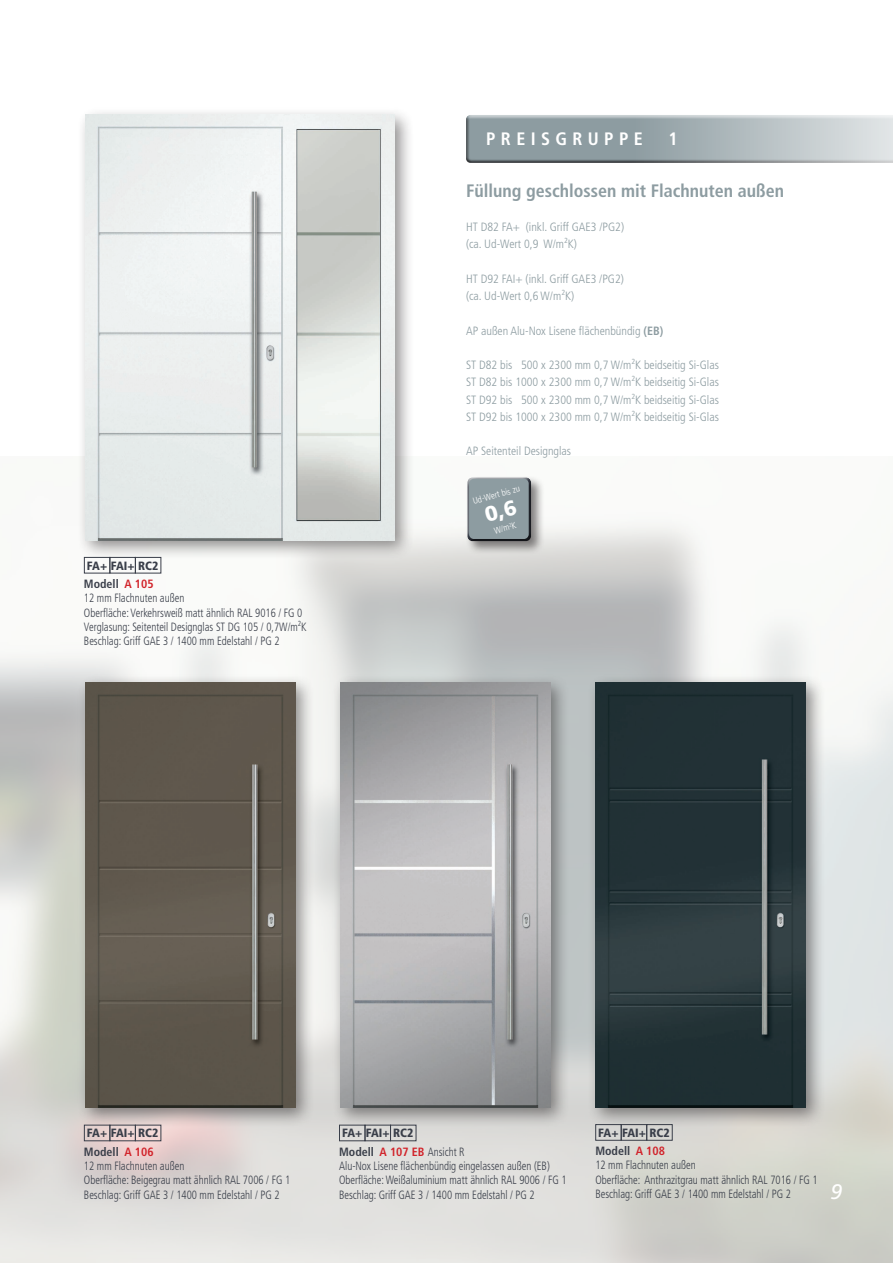
<style>
.page{position:relative;width:893px;height:1263px;background:#fff}
.page>*{position:absolute;margin:0;border:0;box-sizing:border-box;transform-origin:0 0}
.t1{font:italic 21px "Frutiger LT Std";color:#fff}
.t2{font:700 condensed 18px "Frutiger LT Std";color:#8d9ca1}
.t3{font:700 condensed 18px "Frutiger LT Std";letter-spacing:.3em;color:#fff}
.t4{font:300 condensed 12px/14.4px "Frutiger LT Std";color:#393e49;scale:.9 1}
.t5{font:300 condensed 12px/17.2px "Frutiger LT Std";color:#8d9ca1}
.t6{font:900 condensed 12px/18.1px "Frutiger LT Std";color:#393e49}
.t7{font:300 condensed 9px "Frutiger LT Std";color:#fff}
.s1{font-weight:700}
.s2{font-weight:700;color:#d1232a}
.s3{font-weight:300}
</style>
<div class="page">
<img style="left:0;top:523px;width:893px;height:740px">
<div style="left:77px;top:674px;width:238px;height:454px;background:#231f20;opacity:.5"></div>
<img style="left:85px;top:682px;width:210px;height:426px">
<div style="left:332px;top:674px;width:239px;height:454px;background:#231f20;opacity:.5"></div>
<img style="left:340px;top:682px;width:210px;height:426px">
<div style="left:587px;top:674px;width:239px;height:454px;background:#231f20;opacity:.5"></div>
<img style="left:595px;top:682px;width:210px;height:426px">
<div style="left:135px;top:1125px;width:26px;height:16px;border:1px solid #393e49"></div>
<div style="left:84px;top:1125px;width:26px;height:16px;border:1px solid #393e49"></div>
<div style="left:109px;top:1125px;width:27px;height:16px;border:1px solid #393e49"></div>
<div style="left:390px;top:1125px;width:26px;height:16px;border:1px solid #393e49"></div>
<div style="left:339px;top:1125px;width:26px;height:16px;border:1px solid #393e49"></div>
<div style="left:365px;top:1125px;width:26px;height:16px;border:1px solid #393e49"></div>
<div style="left:84px;top:557px;width:26px;height:16px;border:1px solid #393e49"></div>
<div style="left:109px;top:557px;width:27px;height:16px;border:1px solid #393e49"></div>
<div style="left:646px;top:1124px;width:27px;height:17px;border:1px solid #393e49"></div>
<div style="left:595px;top:1124px;width:27px;height:17px;border:1px solid #393e49"></div>
<div style="left:621px;top:1124px;width:26px;height:17px;border:1px solid #393e49"></div>
<div style="left:77px;top:106px;width:337px;height:454px;background:#231f20;opacity:.5"></div>
<img style="left:85px;top:115px;width:309px;height:425px">
<div style="left:465px;top:115px;width:428px;height:48px;background:#231f20;opacity:.75"></div>
<div style="left:465px;top:475px;width:80px;height:81px;background:#231f20;opacity:.55"></div>
<div style="left:465px;top:475px;width:66px;height:62px;background:#f7f8f6"></div>
<div style="left:465px;top:477px;width:66px;height:64px;background:#231f20;opacity:.75"></div>
<div style="left:469px;top:479px;width:60px;height:60px;background:#8d9ca1;border-radius:5px"></div>
<p class="t6" style="left:84px;top:556px;width:76px">FA+ FAI+ RC2<br><span class="s1">Modell</span> <span class="s2">A 105</span></p>
<p class="t4" style="left:84px;top:591px;width:249px">12 mm Flachnuten außen<br>Oberfläche: Verkehrsweiß matt ähnlich RAL 9016 / FG 0<br>Verglasung: Seitenteil Designglas ST DG 105 / 0,7W/m²K Beschlag: Griff GAE 3 / 1400 mm Edelstahl / PG 2</p>
<h2 class="t3" style="left:486px;top:128px;width:158px">PREISGRUPPE</h2>
<h2 class="t3" style="left:668px;top:128px;width:11px">1</h2>
<h2 class="t2" style="left:466px;top:180px;width:320px">Füllung geschlossen mit Flachnuten außen</h2>
<p class="t5" style="left:466px;top:219px;width:160px">HT D82 FA+ (inkl. Griff GAE3 /PG2) (ca. Ud-Wert 0,9 W/m²K)</p>
<p class="t5" style="left:466px;top:270px;width:159px">HT D92 FAI+ (inkl. Griff GAE3 /PG2) (ca. Ud-Wert 0,6 W/m²K)</p>
<p class="t5" style="left:466px;top:322px;width:199px">AP außen Alu-Nox Lisene flächenbündig <span class="s1">(EB)</span></p>
<p class="t5" style="left:466px;top:357px;width:254px;text-align:justify">ST D82 bis 500 x 2300 mm 0,7 W/m²K beidseitig Si-Glas ST D82 bis 1000 x 2300 mm 0,7 W/m²K beidseitig Si-Glas ST D92 bis 500 x 2300 mm 0,7 W/m²K beidseitig Si-Glas ST D92 bis 1000 x 2300 mm 0,7 W/m²K beidseitig Si-Glas</p>
<p class="t5" style="left:466px;top:443px;width:107px">AP Seitenteil Designglas</p>
<p class="t7" style="left:471px;top:496px;width:50px;rotate:-15deg">Ud-Wert bis zu</p>
<p class="t7" style="left:493px;top:526px;width:24px;rotate:-15deg">W/m<sup>2</sup>K</p>
<p class="t6" style="left:84px;top:1124px;width:76px">FA+ FAI+ RC2<br><span class="s1">Modell</span> <span class="s2">A 106</span></p>
<p class="t4" style="left:84px;top:1159px;width:231px">12 mm Flachnuten außen<br>Oberfläche: Beigegrau matt ähnlich RAL 7006 / FG 1<br>Beschlag: Griff GAE 3 / 1400 mm Edelstahl / PG 2</p>
<p class="t6" style="left:339px;top:1124px;width:127px">FA+ FAI+ RC2<br><span class="s1">Modell</span> <span class="s2">A 107 EB</span> <span class="s3">Ansicht R</span></p>
<p class="t4" style="left:339px;top:1159px;width:254px">Alu-Nox Lisene flächenbündig eingelassen außen (EB)<br>Oberfläche: Weißaluminium matt ähnlich RAL 9006 / FG 1<br>Beschlag: Griff GAE 3 / 1400 mm Edelstahl / PG 2</p>
<p class="t6" style="left:595px;top:1124px;width:76px">FA+ FAI+ RC2<br><span class="s1">Modell</span> <span class="s2">A 108</span></p>
<p class="t4" style="left:595px;top:1158px;width:248px">12 mm Flachnuten außen<br>Oberfläche: Anthrazitgrau matt ähnlich RAL 7016 / FG 1<br>Beschlag: Griff GAE 3 / 1400 mm Edelstahl / PG 2</p>
<h1 class="t1" style="left:831px;top:1179px;width:13px">9</h1>
</div>
